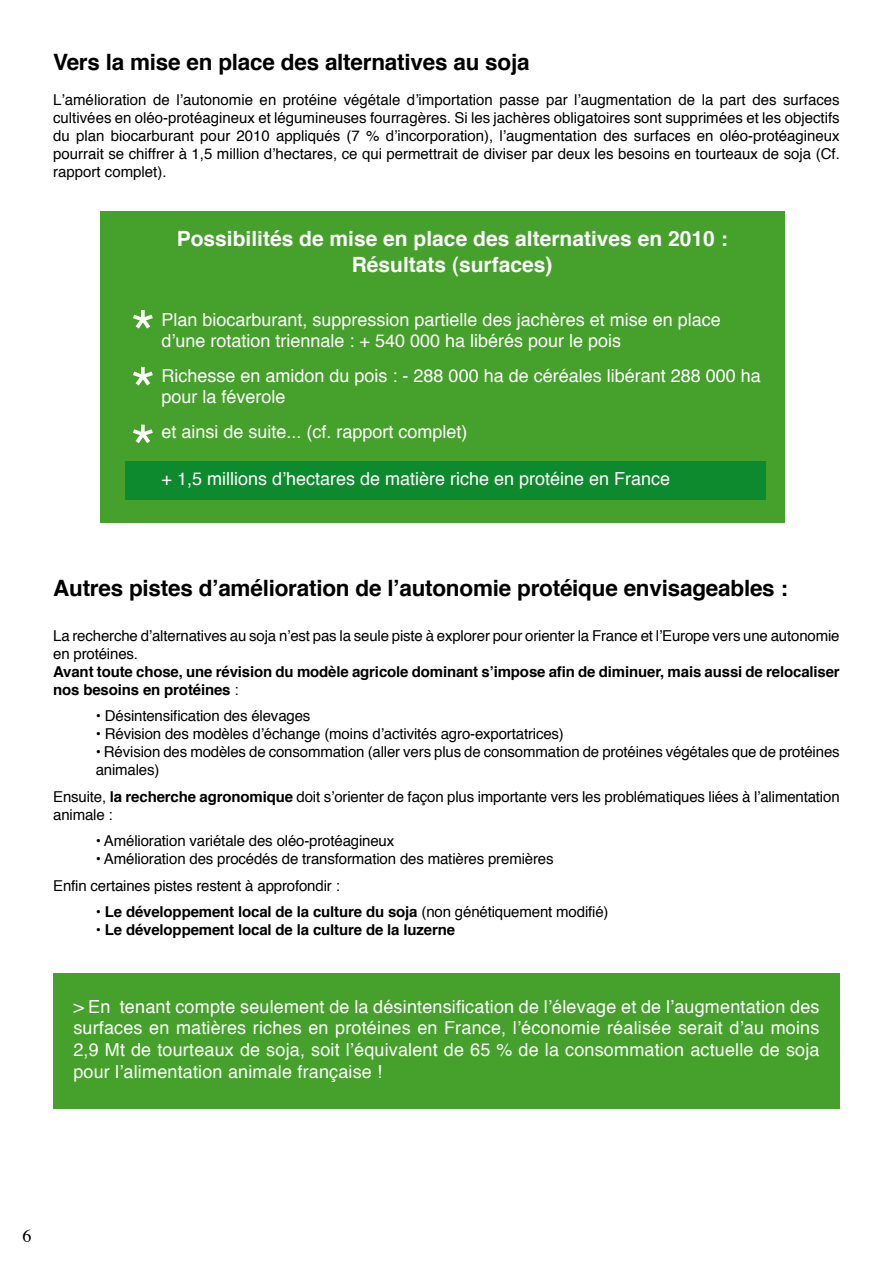
<style>
.page{position:relative;width:893px;height:1263px;background:#fff}
.page>*{position:absolute;margin:0;border:0;box-sizing:border-box;transform-origin:0 0}
.t1{font:64.8px/57.3px "Helvetica";color:#fff;text-align:justify}
.t2{font:700 22.5px "Helvetica";letter-spacing:-.01em;color:#000}
.t3{font:700 21px/25.2px "Helvetica";color:#fff;text-align:center}
.t4{font:18px/21.6px "Helvetica";color:#fff}
.t5{font:18px "Times";color:#000}
.t6{font:15px/18px "Helvetica";letter-spacing:-.01em;color:#000}
.t7{font:700 15px/18px "Helvetica";letter-spacing:-.01em;color:#000}
.s1{font-weight:400}
.s2{font-weight:700}
</style>
<div class="page">
<div style="left:53px;top:974px;width:787px;height:135px;background:#45a12b"></div>
<div style="left:100px;top:211px;width:684px;height:312px;background:#45a12b"></div>
<div style="left:125px;top:461px;width:640px;height:39px;background:#0c8a2d"></div>
<h2 class="t2" style="left:53px;top:44px;width:478px">Vers la mise en place des alternatives au soja</h2>
<p class="t6" style="left:53px;top:91px;width:788px;text-align:justify">L’amélioration de l’autonomie en protéine végétale d’importation passe par l’augmentation de la part des surfaces cultivées en oléo-protéagineux et légumineuses fourragères. Si les jachères obligatoires sont supprimées et les objectifs du plan biocarburant pour 2010 appliqués (7 % d’incorporation), l’augmentation des surfaces en oléo-protéagineux pourrait se chiffrer à 1,5 million d’hectares, ce qui permettrait de diviser par deux les besoins en tourteaux de soja (Cf. rapport complet).</p>
<h1 class="t1" style="left:130px;top:307px;width:27px">* * *</h1>
<h3 class="t3" style="left:177px;top:227px;width:552px">Possibilités de mise en place des alternatives en 2010 :<br>Résultats (surfaces)</h3>
<p class="t4" style="left:161px;top:309px;width:561px">Plan biocarburant, suppression partielle des jachères et mise en place d’une rotation triennale : + 540 000 ha libérés pour le pois</p>
<p class="t4" style="left:161px;top:365px;width:601px">Richesse en amidon du pois : - 288 000 ha de céréales libérant 288 000 ha pour la féverole</p>
<p class="t4" style="left:161px;top:421px;width:308px">et ainsi de suite... (cf. rapport complet)</p>
<p class="t4" style="left:161px;top:468px;width:510px">+ 1,5 millions d’hectares de matière riche en protéine en France</p>
<h2 class="t2" style="left:53px;top:570px;width:736px">Autres pistes d’amélioration de l’autonomie protéique envisageables :</h2>
<p class="t6" style="left:53px;top:627px;width:788px">La recherche d’alternatives au soja n’est pas la seule piste à explorer pour orienter la France et l’Europe vers une autonomie en protéines.</p>
<p class="t7" style="left:53px;top:663px;width:788px">Avant toute chose, une révision du modèle agricole dominant s’impose afin de diminuer, mais aussi de relocaliser nos besoins en protéines <span class="s1">:</span></p>
<p class="t6" style="left:96px;top:708px;width:216px">• Désintensification des élevages</p>
<p class="t6" style="left:96px;top:726px;width:470px">• Révision des modèles d’échange (moins d’activités agro-exportatrices)</p>
<p class="t6" style="left:96px;top:744px;width:745px">• Révision des modèles de consommation (aller vers plus de consommation de protéines végétales que de protéines animales)</p>
<p class="t6" style="left:53px;top:788px;width:788px">Ensuite, <span class="s2">la recherche agronomique</span> doit s’orienter de façon plus importante vers les problématiques liées à l’alimentation animale :</p>
<p class="t6" style="left:96px;top:833px;width:300px">• Amélioration variétale des oléo-protéagineux</p>
<p class="t6" style="left:53px;top:846px;width:502px;line-height:26.5px;text-indent:43px">• Amélioration des procédés de transformation des matières premières<br>Enfin certaines pistes restent à approfondir :</p>
<p class="t7" style="left:96px;top:903px;width:514px"><span class="s1">•</span> Le développement local de la culture du soja <span class="s1">(non génétiquement modifié)</span></p>
<p class="t7" style="left:96px;top:921px;width:361px"><span class="s1">•</span> Le développement local de la culture de la luzerne</p>
<p class="t4" style="left:73px;top:996px;width:748px;text-align:justify">&gt; En tenant compte seulement de la désintensification de l’élevage et de l’augmentation des surfaces en matières riches en protéines en France, l’économie réalisée serait d’au moins 2,9 Mt de tourteaux de soja, soit l’équivalent de 65 % de la consommation actuelle de soja pour l’alimentation animale française !</p>
<p class="t5" style="left:22px;top:1219px;width:10px">6</p>
</div>
